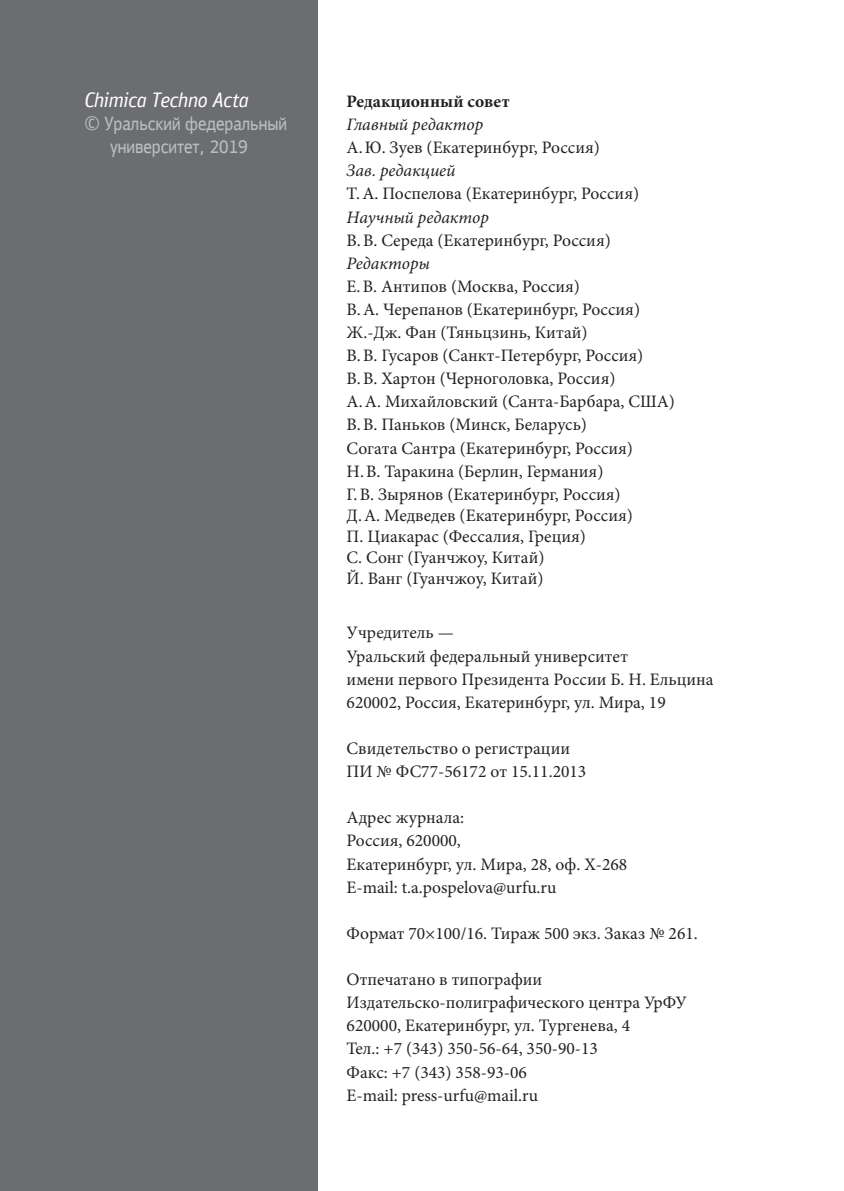
<style>
.page{position:relative;width:844px;height:1191px;background:#fff}
.page>*{position:absolute;margin:0;border:0;box-sizing:border-box;transform-origin:0 0}
.t1{font:italic 21px "PF Bulletin Sans Pro";color:#fff}
.t2{font:17.5px/23.1px "Minion Pro";color:#231f20}
.t3{font:italic 17.5px "Minion Pro";letter-spacing:-.005em;color:#231f20}
.t4{font:700 17.5px "Minion Pro";color:#231f20}
</style>
<div class="page">
<div style="left:0;top:0;width:317px;height:1191px;background:#6c6d70"></div>
<p class="t1" style="left:188px;top:88px;width:52px">■□ ▼</p>
<p class="t4" style="left:346px;top:89px;width:164px">Редакционный совет</p>
<p class="t3" style="left:346px;top:112px;width:138px">Главный редактор</p>
<p class="t2" style="left:346px;top:136px;width:255px">А.Ю. Зуев (Екатеринбург, Россия)</p>
<p class="t3" style="left:346px;top:159px;width:110px">Зав. редакцией</p>
<p class="t2" style="left:346px;top:182px;width:294px">Т.А. Поспелова (Екатеринбург, Россия)</p>
<p class="t3" style="left:346px;top:205px;width:144px">Научный редактор</p>
<p class="t2" style="left:346px;top:228px;width:265px">В.В. Середа (Екатеринбург, Россия)</p>
<p class="t3" style="left:346px;top:251px;width:85px">Редакторы</p>
<p class="t2" style="left:346px;top:275px;width:330px">Е.В. Антипов (Москва, Россия)<br>В.А. Черепанов (Екатеринбург, Россия)<br>Ж.-Дж. Фан (Тяньцзинь, Китай)<br>В.В. Гусаров (Санкт-Петербург, Россия)<br>В.В. Хартон (Черноголовка, Россия)<br>А.А. Михайловский (Санта-Барбара, США)<br>В.В. Паньков (Минск, Беларусь)<br>Согата Сантра (Екатеринбург, Россия)<br>Н.В. Таракина (Берлин, Германия)<br>Г.В. Зырянов (Екатеринбург, Россия)</p>
<p class="t2" style="left:346px;top:505px;width:288px;line-height:21px">Д.А. Медведев (Екатеринбург, Россия)<br>П. Циакарас (Фессалия, Греция)<br>С. Сонг (Гуанчжоу, Китай)<br>Й. Ванг (Гуанчжоу, Китай)</p>
<p class="t2" style="left:346px;top:621px;width:368px">Учредитель —<br>Уральский федеральный университет<br>имени первого Президента России Б. Н. Ельцина 620002, Россия, Екатеринбург, ул. Мира, 19</p>
<p class="t2" style="left:346px;top:737px;width:241px">Свидетельство о регистрации<br>ПИ № ФС77-56172 от 15.11.2013</p>
<p class="t2" style="left:346px;top:806px;width:282px">Адрес журнала:<br>Россия, 620000,<br>Екатеринбург, ул. Мира, 28, оф. Х-268<br>E-mail: t.a.pospelova@urfu.ru</p>
<p class="t2" style="left:346px;top:921px;width:352px">Формат 70×100/16. Тираж 500 экз. Заказ № 261.</p>
<p class="t2" style="left:346px;top:968px;width:341px">Отпечатано в типографии Издательско-полиграфического центра УрФУ 620000, Екатеринбург, ул. Тургенева, 4<br>Тел.: +7 (343) 350-56-64, 350-90-13<br>Факс: +7 (343) 358-93-06<br>E-mail: press-urfu@mail.ru</p>
</div>
